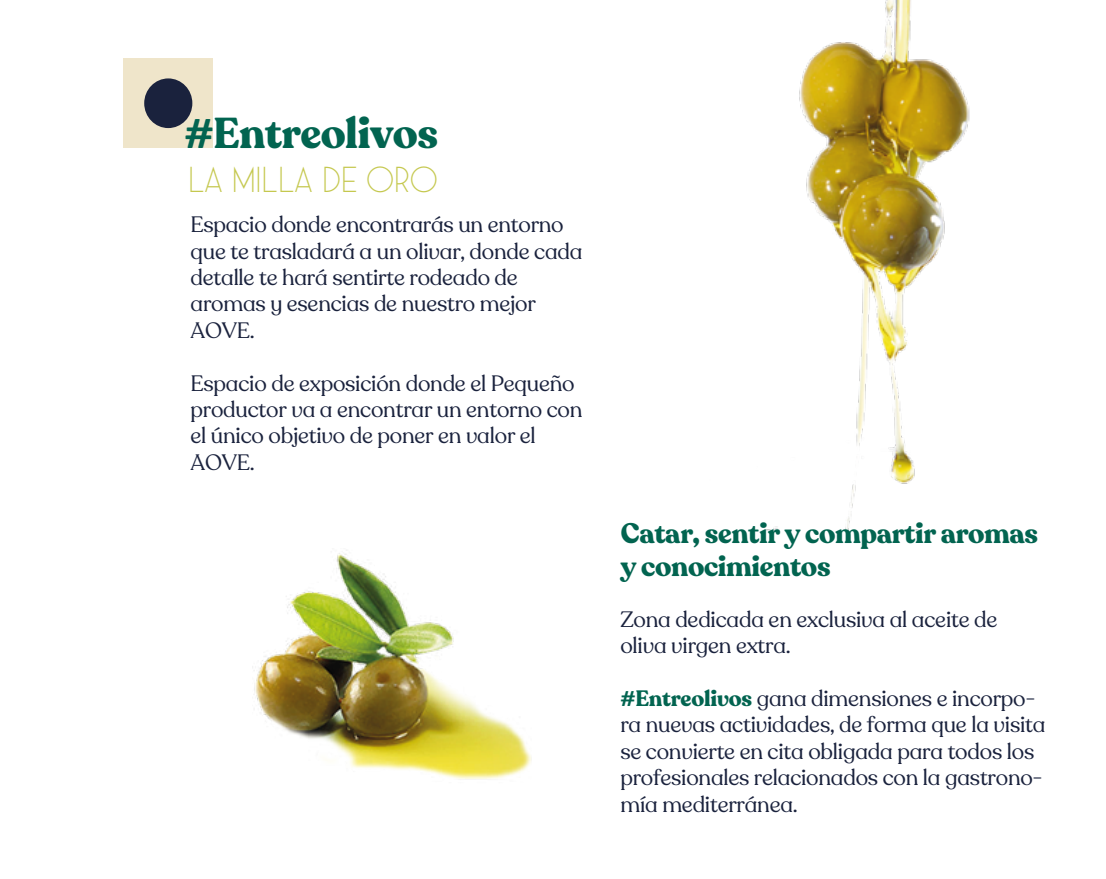
<style>
.page{position:relative;width:1106px;height:879px;background:#fff}
.page>*{position:absolute;margin:0;border:0;box-sizing:border-box;transform-origin:0 0}
.t1{font:700 42.8px "Recoleta";letter-spacing:-.015em;color:#026450}
.t2{font:300 36px "Saveur Sans";color:#c5c84f}
.t3{font:700 28px/33.6px "Recoleta";letter-spacing:-.015em;color:#026450}
.t4{font:22px/26.4px "Recoleta Alt";letter-spacing:-.01em;color:#1a223d}
.s1{font-weight:700;color:#026450}
</style>
<div class="page">
<div style="left:124px;top:59px;width:89px;height:89px;background:#efe5ca"></div>
<div style="left:144px;top:78px;width:48px;height:50px;background:#1a223d;border-radius:50%"></div>
<img style="left:764px;top:0;width:206px;height:531px">
<img style="left:252px;top:553px;width:280px;height:227px">
<h1 class="t1" style="left:184px;top:105px;width:255px">#Entreolivos</h1>
<h2 class="t2" style="left:188px;top:160px;width:251px">LA MILLA DE ORO</h2>
<p class="t4" style="left:190px;top:212px;width:393px">Espacio donde encontrarás un entorno que te trasladará a un olivar, donde cada detalle te hará sentirte rodeado de aromas y esencias de nuestro mejor<br>AOVE.</p>
<p class="t4" style="left:190px;top:370px;width:393px">Espacio de exposición donde el Pequeño productor va a encontrar un entorno con el único objetivo de poner en valor el<br>AOVE.</p>
<p class="t3" style="left:621px;top:517px;width:419px">Catar, sentir y compartir aromas y conocimientos</p>
<p class="t4" style="left:620px;top:606px;width:378px">Zona dedicada en exclusiva al aceite de oliva virgen extra.</p>
<p class="t4" style="left:620px;top:685px;width:426px"><span class="s1">#Entreolivos</span> gana dimensiones e incorpo&shy;ra nuevas actividades, de forma que la visita se convierte en cita obligada para todos los profesionales relacionados con la gastrono&shy;mía mediterránea.</p>
</div>
